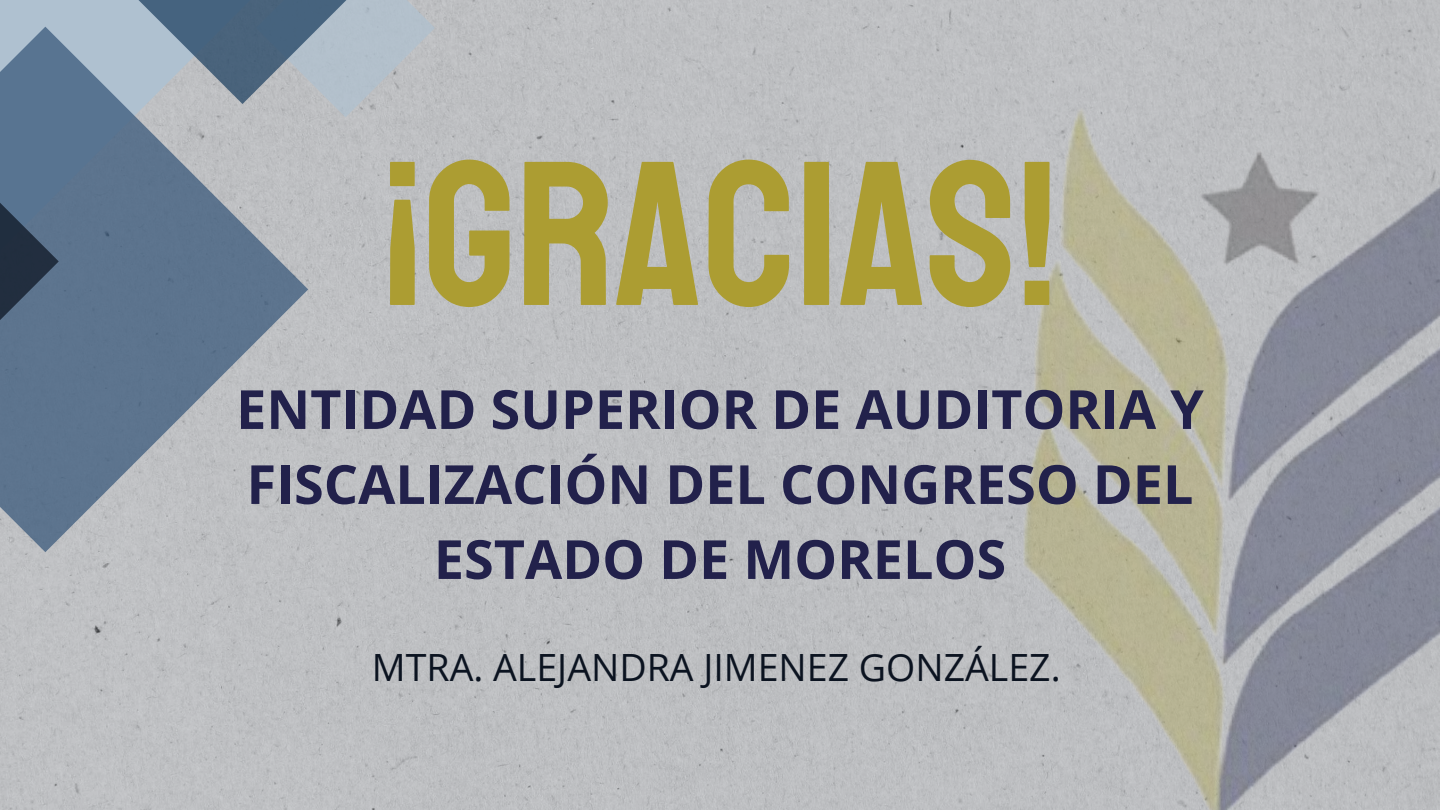
<style>
.page{position:relative;width:1440px;height:810px;background:#fff}
.page>*{position:absolute;margin:0;border:0;box-sizing:border-box;transform-origin:0 0}
.t1{font:205.6px "Staatliches";color:#ac9d32}
.t2{font:700 54px/75px "Open Sans";color:#22214b;text-align:center}
.t3{font:37.5px "Open Sans";color:#0b1320}
</style>
<div class="page">
<div style="left:0;top:0;width:940px;height:810px;background:#bebfc2"></div>
<img style="left:940px;top:0;width:500px;height:810px">
<div style="left:0;top:0;width:66px;height:27px;background:#afc1d0"></div>
<svg style="left:66px;top:0;width:369px;height:117px;background:#9baab7"></svg>
<svg style="left:0;top:27px;width:308px;height:525px;background:#8594a5"></svg>
<svg style="left:0;top:128px;width:59px;height:267px;background:#4e647d"></svg>
<h1 class="t1" style="left:382px;top:110px;width:678px">¡GRACIAS!</h1>
<p class="t2" style="left:236px;top:370px;width:969px">ENTIDAD SUPERIOR DE AUDITORIA Y<br>FISCALIZACIÓN DEL CONGRESO DEL<br>ESTADO DE MORELOS</p>
<p class="t3" style="left:372px;top:641px;width:690px">MTRA. ALEJANDRA JIMENEZ GONZÁLEZ.</p>
</div>
